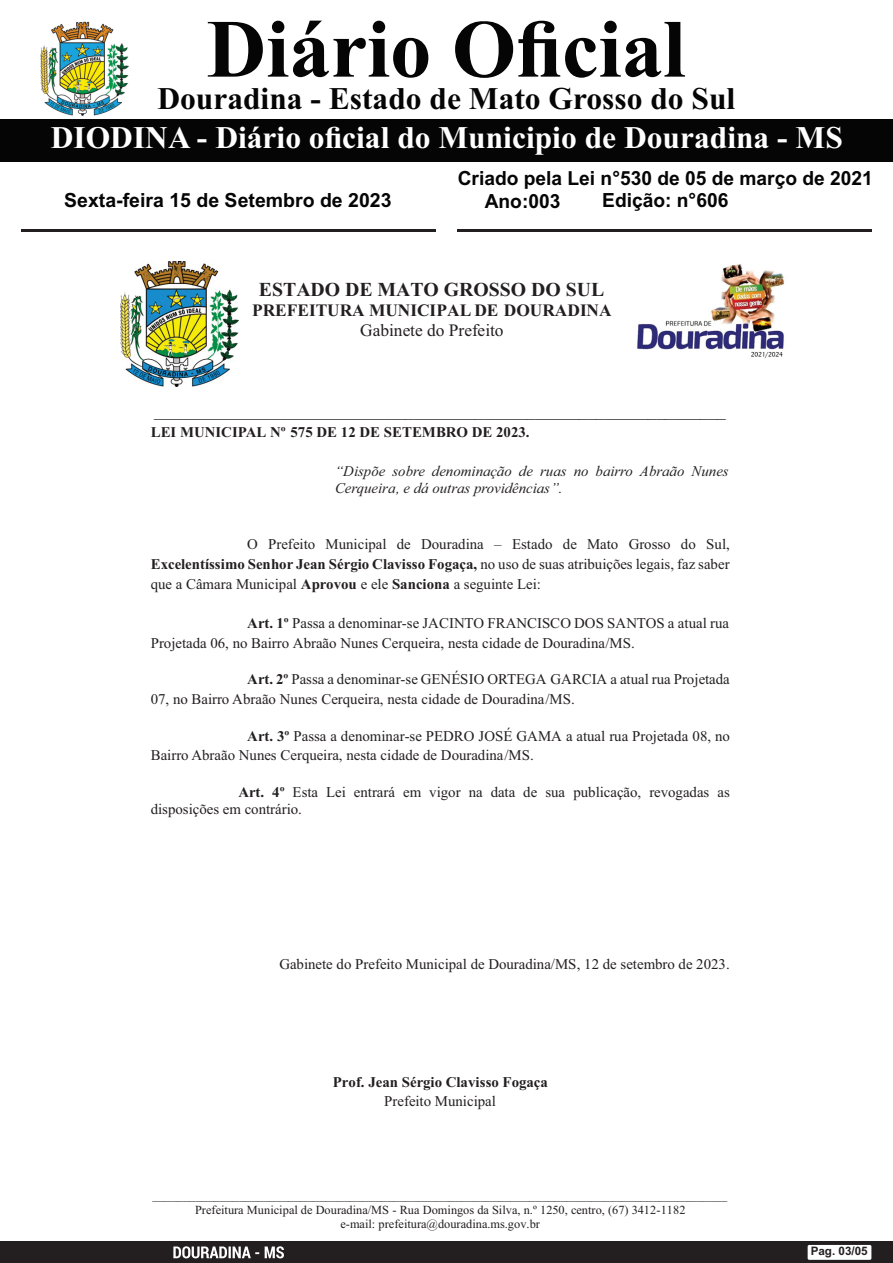
<style>
.page{position:relative;width:893px;height:1263px;background:#fff}
.page>*{position:absolute;margin:0;border:0;box-sizing:border-box;transform-origin:0 0}
.t1{font:700 82.5px "Times New Roman";color:#040504}
.t2{font:700 31.5px "Times New Roman";color:#fff}
.t3{font:700 31.5px "Times New Roman";color:#040504}
.t4{font:700 19.8px "Times New Roman";color:#231f20}
.t5{font:700 19.5px "Arial";color:#040504}
.t6{font:17.4px "Times New Roman";color:#231f20}
.t7{font:700 17.4px "Times New Roman";color:#231f20}
.t8{font:14.85px/19.6px "Times New Roman";color:#231f20}
.t9{font:italic 14.85px/17.1px "Times New Roman";color:#231f20}
.t10{font:700 14.85px "Times New Roman";color:#231f20}
.t11{font:12.3px/14.2px "Times New Roman";color:#231f20;text-align:center}
.t12{font:700 11.7px "Arial";color:#231f20}
.s1{font-weight:700}
</style>
<div class="page">
<div style="left:0;top:119px;width:893px;height:42px;background:#040504"></div>
<img style="left:40px;top:21px;width:89px;height:95px">
<div style="left:0;top:1242px;width:893px;height:21px;background:#231f20"></div>
<div style="left:808px;top:1245px;width:63px;height:15px;background:#fff;border-radius:2px"></div>
<svg style="left:173px;top:1246px;width:111px;height:12px"></svg>
<hr style="left:21px;top:229px;width:415px;height:3px;background:#231f20">
<hr style="left:457px;top:229px;width:414px;height:3px;background:#231f20">
<img style="left:637px;top:264px;width:147px;height:95px">
<img style="left:121px;top:262px;width:117px;height:124px">
<h1 class="t1" style="left:207px;top:21px;width:480px">Diário Oficial</h1>
<h2 class="t3" style="left:157px;top:88px;width:579px">Douradina - Estado de Mato Grosso do Sul</h2>
<h2 class="t2" style="left:51px;top:126px;width:793px">DIODINA - Diário oficial do Municipio de Douradina - MS</h2>
<h3 class="t5" style="left:458px;top:171px;width:417px">Criado pela Lei n°530 de 05 de março de 2021</h3>
<h3 class="t5" style="left:64px;top:193px;width:329px">Sexta-feira 15 de Setembro de 2023</h3>
<h3 class="t5" style="left:602px;top:192px;width:128px">Edição: n°606</h3>
<h3 class="t5" style="left:485px;top:194px;width:77px">Ano:003</h3>
<h3 class="t4" style="left:259px;top:282px;width:347px">ESTADO DE MATO GROSSO DO SUL</h3>
<p class="t7" style="left:252px;top:304px;width:361px">PREFEITURA MUNICIPAL DE DOURADINA</p>
<p class="t6" style="left:360px;top:324px;width:145px">Gabinete do Prefeito</p>
<p class="t6" style="left:154px;top:404px;width:573px">__________________________________________________________________</p>
<p class="t10" style="left:151px;top:426px;width:380px">LEI MUNICIPAL Nº 575 DE 12 DE SETEMBRO DE 2023.</p>
<p class="t9" style="left:335px;top:464px;width:395px">“Dispõe sobre denominação de ruas no bairro Abraão Nunes<br>Cerqueira, e dá outras providências”.</p>
<p class="t8" style="left:151px;top:536px;width:581px;text-align:justify;text-indent:97px">O Prefeito Municipal de Douradina – Estado de Mato Grosso do Sul, <span class="s1">Excelentíssimo Senhor Jean Sérgio Clavisso Fogaça,</span> no uso de suas atribuições legais, faz saber que a Câmara Municipal <span class="s1">Aprovou</span> e ele <span class="s1">Sanciona</span> a seguinte Lei:</p>
<p class="t8" style="left:151px;top:614px;width:580px;text-indent:97px"><span class="s1">Art. 1º</span> Passa a denominar-se JACINTO FRANCISCO DOS SANTOS a atual rua<br>Projetada 06, no Bairro Abraão Nunes Cerqueira, nesta cidade de Douradina/MS.</p>
<p class="t8" style="left:151px;top:671px;width:581px;text-indent:97px"><span class="s1">Art. 2º</span> Passa a denominar-se GENÉSIO ORTEGA GARCIA a atual rua Projetada<br>07, no Bairro Abraão Nunes Cerqueira, nesta cidade de Douradina/MS.</p>
<p class="t8" style="left:151px;top:727px;width:581px;text-indent:97px"><span class="s1">Art. 3º</span> Passa a denominar-se PEDRO JOSÉ GAMA a atual rua Projetada 08, no<br>Bairro Abraão Nunes Cerqueira, nesta cidade de Douradina/MS.</p>
<p class="t8" style="left:151px;top:785px;width:580px;line-height:17.1px;text-indent:88px"><span class="s1">Art. 4º</span> Esta Lei entrará em vigor na data de sua publicação, revogadas as disposições em contrário.</p>
<p class="t8" style="left:279px;top:955px;width:452px">Gabinete do Prefeito Municipal de Douradina/MS, 12 de setembro de 2023.</p>
<p class="t10" style="left:333px;top:1076px;width:217px">Prof. Jean Sérgio Clavisso Fogaça</p>
<p class="t8" style="left:384px;top:1093px;width:113px">Prefeito Municipal</p>
<p class="t11" style="left:152px;top:1189px;width:576px">_____________________________________________________________________________________________<br>Prefeitura Municipal de Douradina/MS - Rua Domingos da Silva, n.º 1250, centro, (67) 3412-1182<br>e-mail: prefeitura@douradina.ms.gov.br</p>
<p class="t12" style="left:811px;top:1247px;width:59px">Pag. 03/05</p>
</div>
